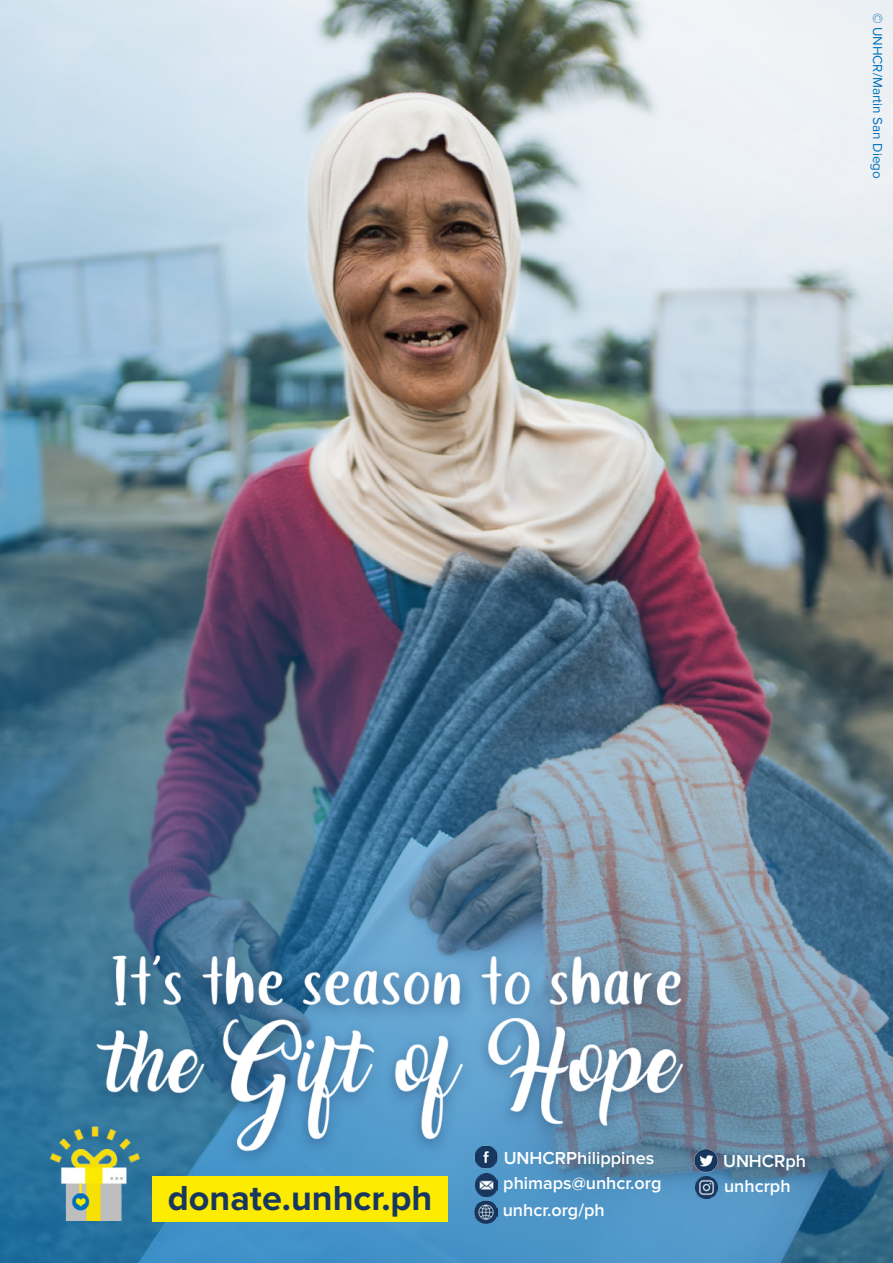
<style>
.page{position:relative;width:893px;height:1263px;background:#fff}
.page>*{position:absolute;margin:0;border:0;box-sizing:border-box;transform-origin:0 0}
.t1{font:700 36px "Proxima Nova";color:#18375f}
.t2{font:600 18px "Proxima Nova";color:#fff}
.t3{font:13.5px "Proxima Nova";color:#0072bc}
</style>
<div class="page">
<img style="left:0;top:0;width:893px;height:1263px">
<div style="left:153px;top:1176px;width:295px;height:45px;background:#fdeb00"></div>
<img style="left:472px;top:1168px;width:28px;height:2px">
<div style="left:85px;top:946px;width:611px;height:222px;background:#18375f;opacity:.55"></div>
<img style="left:93px;top:935px;width:596px;height:223px">
<img style="left:695px;top:1177px;width:23px;height:22px">
<img style="left:475px;top:1174px;width:23px;height:22px">
<img style="left:475px;top:1200px;width:23px;height:23px">
<img style="left:694px;top:1148px;width:26px;height:24px">
<img style="left:25px;top:1111px;width:129px;height:55px">
<img style="left:59px;top:1150px;width:70px;height:70px">
<p class="t3" style="left:885px;top:13px;width:167px;rotate:90deg">© UNHCR/Martin San Diego</p>
<h1 class="t1" style="left:168px;top:1177px;width:266px">donate.unhcr.ph</h1>
<p class="t2" style="left:504px;top:1147px;width:152px">UNHCRPhilippines</p>
<p class="t2" style="left:723px;top:1151px;width:85px">UNHCRph</p>
<p class="t2" style="left:503px;top:1172px;width:160px">phimaps@unhcr.org</p>
<p class="t2" style="left:724px;top:1175px;width:68px">unhcrph</p>
<p class="t2" style="left:503px;top:1199px;width:103px">unhcr.org/ph</p>
</div>
